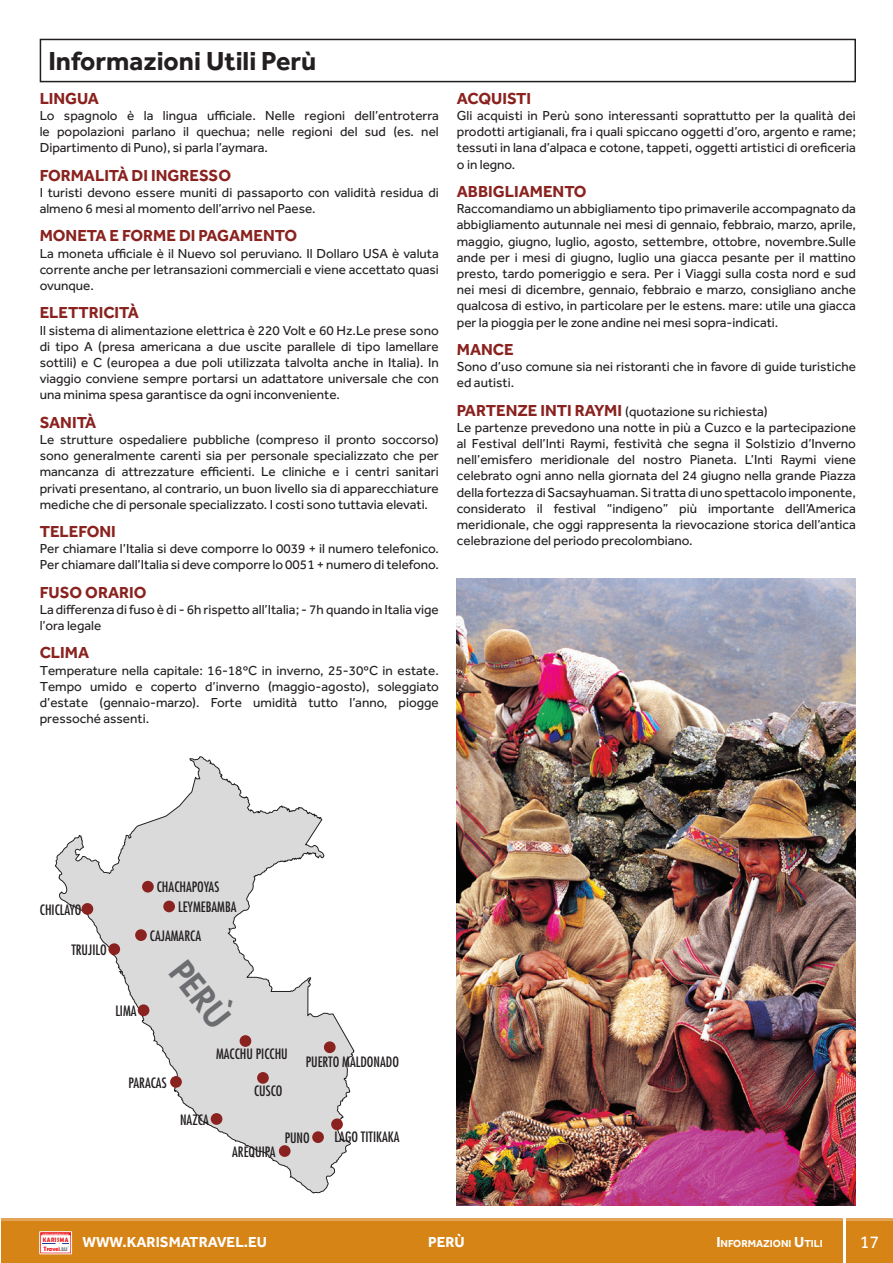
<style>
.page{position:relative;width:893px;height:1263px;background:#fff}
.page>*{position:absolute;margin:0;border:0;box-sizing:border-box;transform-origin:0 0}
.t1{font:800 32.85px "Futura";color:#6c6d70}
.t2{font:700 27px "Effra";color:#231f20}
.t3{font:18px "Effra";color:#fff}
.t4{font:700 16.5px "Effra";color:#8a221f}
.t5{font:700 15px "Effra";color:#fff}
.t6{font:condensed 13.95px "Futura";color:#231f20}
.t7{font:13.5px/16.2px "Effra";color:#231f20;text-align:justify}
.t8{font:700 10.5px "Effra";color:#fff}
.t9{font:700 6.45px "Berlin Sans FB Demi";letter-spacing:.1em;color:#ee1d23;scale:.83 1}
.t10{font:700 6.3px "Berlin Sans FB Demi";color:#ee1d23;scale:.93 1}
.t11{font:700 5.4px "Berlin Sans FB Demi";color:#717d83;scale:.93 1}
.t12{font:800 1.95px "Helvetica Neue LT Std";color:#fff}
.s1{font-weight:700;font-size:16.5px;color:#8a221f}
.s2{font-size:4.5px}
.s3{font-size:15px}
</style>
<div class="page">
<div style="left:846px;top:1218px;width:47px;height:45px;background:linear-gradient(to right,#e4a458,#e4a458)"></div>
<div style="left:1px;top:1218px;width:842px;height:45px;background:linear-gradient(to right,#e4a458,#e4a458)"></div>
<div style="left:846px;top:1222px;width:47px;height:41px;background:#d78417"></div>
<div style="left:1px;top:1222px;width:842px;height:41px;background:#d78417"></div>
<div style="left:40px;top:1232px;width:32px;height:22px;background:#ee1d23"></div>
<div style="left:40px;top:1231px;width:32px;height:23px;border:1px solid #fff"></div>
<div style="left:41px;top:1235px;width:29px;height:17px;background:#fff"></div>
<svg style="left:43px;top:1243px;width:26px;height:4px"></svg>
<div style="left:40px;top:39px;width:816px;height:43px;border:2px solid #231f20"></div>
<svg style="left:55px;top:756px;width:300px;height:438px"></svg>
<div style="left:142px;top:881px;width:12px;height:11px;background:#8a221f;border-radius:50%"></div>
<div style="left:163px;top:901px;width:12px;height:11px;background:#8a221f;border-radius:50%"></div>
<div style="left:135px;top:929px;width:12px;height:12px;background:#8a221f;border-radius:50%"></div>
<div style="left:82px;top:903px;width:11px;height:12px;background:#8a221f;border-radius:50%"></div>
<div style="left:170px;top:1076px;width:12px;height:12px;background:#8a221f;border-radius:50%"></div>
<div style="left:108px;top:943px;width:12px;height:12px;background:#8a221f;border-radius:50%"></div>
<div style="left:138px;top:1004px;width:11px;height:12px;background:#8a221f;border-radius:50%"></div>
<div style="left:211px;top:1113px;width:11px;height:12px;background:#8a221f;border-radius:50%"></div>
<div style="left:279px;top:1145px;width:12px;height:12px;background:#8a221f;border-radius:50%"></div>
<div style="left:312px;top:1131px;width:12px;height:12px;background:#8a221f;border-radius:50%"></div>
<div style="left:331px;top:1118px;width:12px;height:12px;background:#8a221f;border-radius:50%"></div>
<div style="left:324px;top:1041px;width:12px;height:12px;background:#8a221f;border-radius:50%"></div>
<div style="left:257px;top:1072px;width:12px;height:12px;background:#8a221f;border-radius:50%"></div>
<div style="left:240px;top:1035px;width:11px;height:12px;background:#8a221f;border-radius:50%"></div>
<img style="left:457px;top:578px;width:399px;height:627px">
<p class="t2" style="left:48px;top:44px;width:269px">Informazioni Utili Perù</p>
<p class="t4" style="left:40px;top:88px;width:61px">LINGUA</p>
<p class="t7" style="left:40px;top:107px;width:401px">Lo spagnolo è la lingua ufficiale. Nelle regioni dell’entroterra le popolazioni parlano il quechua; nelle regioni del sud (es. nel Dipartimento di Puno), si parla l’aymara.</p>
<p class="t4" style="left:40px;top:165px;width:193px">FORMALITÀ DI INGRESSO</p>
<p class="t7" style="left:40px;top:184px;width:401px">I turisti devono essere muniti di passaporto con validità residua di almeno 6 mesi al momento dell’arrivo nel Paese.</p>
<p class="t4" style="left:40px;top:226px;width:259px">MONETA E FORME DI PAGAMENTO</p>
<p class="t7" style="left:40px;top:245px;width:401px">La moneta ufficiale è il Nuevo sol peruviano. Il Dollaro USA è valuta corrente anche per letransazioni commerciali e viene accettato quasi ovunque.</p>
<p class="t4" style="left:40px;top:303px;width:101px">ELETTRICITÀ</p>
<p class="t7" style="left:40px;top:322px;width:401px">Il sistema di alimentazione elettrica è 220 Volt e 60 Hz.Le prese sono di tipo A (presa americana a due uscite parallele di tipo lamellare sottili) e C (europea a due poli utilizzata talvolta anche in Italia). In viaggio conviene sempre portarsi un adattatore universale che con una minima spesa garantisce da ogni inconveniente.</p>
<p class="t4" style="left:40px;top:412px;width:58px">SANITÀ</p>
<p class="t7" style="left:40px;top:431px;width:401px">Le strutture ospedaliere pubbliche (compreso il pronto soccorso) sono generalmente carenti sia per personale specializzato che per mancanza di attrezzature efficienti. Le cliniche e i centri sanitari privati presentano, al contrario, un buon livello sia di apparecchiature mediche che di personale specializzato. I costi sono tuttavia elevati.</p>
<p class="t4" style="left:40px;top:521px;width:78px">TELEFONI</p>
<p class="t7" style="left:40px;top:540px;width:401px">Per chiamare l’Italia si deve comporre lo 0039 + il numero telefonico.<br>Per chiamare dall’Italia si deve comporre lo 0051 + numero di telefono.</p>
<p class="t4" style="left:40px;top:582px;width:108px">FUSO ORARIO</p>
<p class="t7" style="left:40px;top:601px;width:401px">La differenza di fuso è di - 6h rispetto all’Italia; - 7h quando in Italia vige l’ora legale</p>
<p class="t4" style="left:40px;top:643px;width:51px">CLIMA</p>
<p class="t7" style="left:40px;top:662px;width:401px">Temperature nella capitale: 16-18ºC in inverno, 25-30ºC in estate.<br>Tempo umido e coperto d’inverno (maggio-agosto), soleggiato d’estate (gennaio-marzo). Forte umidità tutto l’anno, piogge pressoché assenti.</p>
<p class="t4" style="left:457px;top:88px;width:76px">ACQUISTI</p>
<p class="t7" style="left:457px;top:107px;width:401px">Gli acquisti in Perù sono interessanti soprattutto per la qualità dei prodotti artigianali, fra i quali spiccano oggetti d’oro, argento e rame; tessuti in lana d’alpaca e cotone, tappeti, oggetti artistici di oreficeria o in legno.</p>
<p class="t4" style="left:457px;top:181px;width:131px">ABBIGLIAMENTO</p>
<p class="t7" style="left:457px;top:200px;width:401px">Raccomandiamo un abbigliamento tipo primaverile accompagnato da abbigliamento autunnale nei mesi di gennaio, febbraio, marzo, aprile, maggio, giugno, luglio, agosto, settembre, ottobre, novembre.Sulle ande per i mesi di giugno, luglio una giacca pesante per il mattino presto, tardo pomeriggio e sera. Per i Viaggi sulla costa nord e sud nei mesi di dicembre, gennaio, febbraio e marzo, consigliano anche qualcosa di estivo, in particolare per le estens. mare: utile una giacca per la pioggia per le zone andine nei mesi sopra-indicati.</p>
<p class="t4" style="left:457px;top:339px;width:58px">MANCE</p>
<p class="t7" style="left:457px;top:358px;width:401px">Sono d’uso comune sia nei ristoranti che in favore di guide turistiche ed autisti.</p>
<p class="t7" style="left:457px;top:403px;width:313px"><span class="s1">PARTENZE INTI RAYMI</span> (quotazione su richiesta)</p>
<p class="t7" style="left:457px;top:419px;width:401px">Le partenze prevedono una notte in più a Cuzco e la partecipazione al Festival dell’Inti Raymi, festività che segna il Solstizio d’Inverno nell’emisfero meridionale del nostro Pianeta. L’Inti Raymi viene celebrato ogni anno nella giornata del 24 giugno nella grande Piazza della fortezza di Sacsayhuaman. Si tratta di uno spettacolo imponente, considerato il festival “indigeno” più importante dell’America meridionale, che oggi rappresenta la rievocazione storica dell’antica celebrazione del periodo precolombiano.</p>
<p class="t6" style="left:40px;top:900px;width:43px">CHICLAYO</p>
<p class="t6" style="left:71px;top:941px;width:37px">TRUJILO</p>
<p class="t6" style="left:115px;top:1002px;width:23px">LIMA</p>
<p class="t6" style="left:157px;top:878px;width:64px">CHACHAPOYAS</p>
<p class="t6" style="left:178px;top:898px;width:60px">LEYMEBAMBA</p>
<p class="t6" style="left:150px;top:927px;width:53px">CAJAMARCA</p>
<p class="t1" style="left:194px;top:952px;width:75px;rotate:52deg">PERÙ</p>
<p class="t6" style="left:216px;top:1045px;width:73px">MACCHU PICCHU</p>
<p class="t6" style="left:128px;top:1073px;width:40px">PARACAS</p>
<p class="t6" style="left:180px;top:1110px;width:30px">NAZCA</p>
<p class="t6" style="left:254px;top:1082px;width:30px">CUSCO</p>
<p class="t6" style="left:306px;top:1053px;width:95px">PUERTO MALDONADO</p>
<p class="t6" style="left:232px;top:1143px;width:45px">AREQUIPA</p>
<p class="t6" style="left:285px;top:1129px;width:27px">PUNO</p>
<p class="t6" style="left:335px;top:1128px;width:66px">LAGO TITIKAKA</p>
<p class="t12" style="left:43px;top:1233px;width:28px">WWW.KARISMATRAVEL.EU</p>
<p class="t9" style="left:43px;top:1236px;width:33px">KARISMA</p>
<p class="t10" style="left:44px;top:1245px;width:19px">Travel</p>
<p class="t11" style="left:60px;top:1245px;width:10px"><span class="s2">.</span>EU</p>
<p class="t5" style="left:428px;top:1233px;width:38px">PERÙ</p>
<p class="t5" style="left:82px;top:1233px;width:186px">WWW.KARISMATRAVEL.EU</p>
<p class="t8" style="left:716px;top:1237px;width:106px"><span class="s3">I</span>NFORMAZIONI <span class="s3">U</span>TILI</p>
<p class="t3" style="left:860px;top:1232px;width:21px">17</p>
</div>
